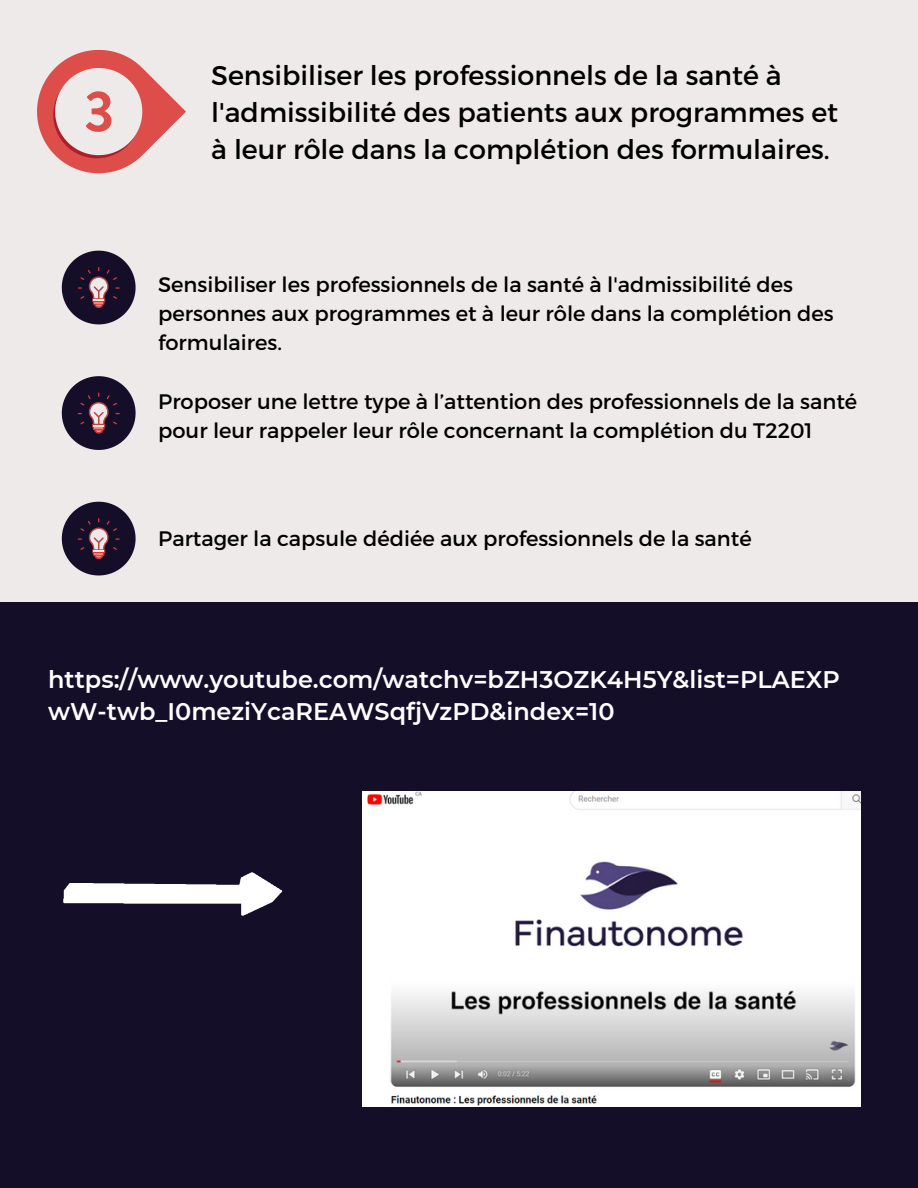
<style>
.page{position:relative;width:918px;height:1188px;background:#eeeaea}
.page>*{position:absolute;margin:0;border:0;box-sizing:border-box;transform-origin:0 0}
.t1{font:27px/37.2px "Montserrat";color:#000}
.t2{font:600 24px/32.7px "Montserrat";color:#fff}
.t3{font:21px/29.2px "Montserrat";color:#000}
</style>
<div class="page">
<svg style="left:62px;top:251px;width:74px;height:73px"></svg>
<svg style="left:62px;top:376px;width:74px;height:74px"></svg>
<svg style="left:37px;top:49px;width:149px;height:125px"></svg>
<svg style="left:62px;top:502px;width:74px;height:73px"></svg>
<div style="left:0;top:602px;width:918px;height:586px;background:#150e29"></div>
<img style="left:363px;top:791px;width:497px;height:315px">
<img style="left:63px;top:859px;width:300px;height:71px">
<h1 class="t1" style="left:211px;top:56px;width:629px">Sensibiliser les professionnels de la santé à l'admissibilité des patients aux programmes et à leur rôle dans la complétion des formulaires.</h1>
<p class="t3" style="left:158px;top:269px;width:677px">Sensibiliser les professionnels de la santé à l'admissibilité des personnes aux programmes et à leur rôle dans la complétion des formulaires.</p>
<p class="t3" style="left:158px;top:386px;width:701px">Proposer une lettre type à l’attention des professionnels de la santé pour leur rappeler leur rôle concernant la complétion du T2201</p>
<p class="t3" style="left:158px;top:523px;width:595px">Partager la capsule dédiée aux professionnels de la santé</p>
<p class="t2" style="left:48px;top:663px;width:793px">https://www.youtube.com/watchv=bZH3OZK4H5Y&amp;list=PLAEXP wW-twb_I0meziYcaREAWSqfjVzPD&amp;index=10</p>
</div>
